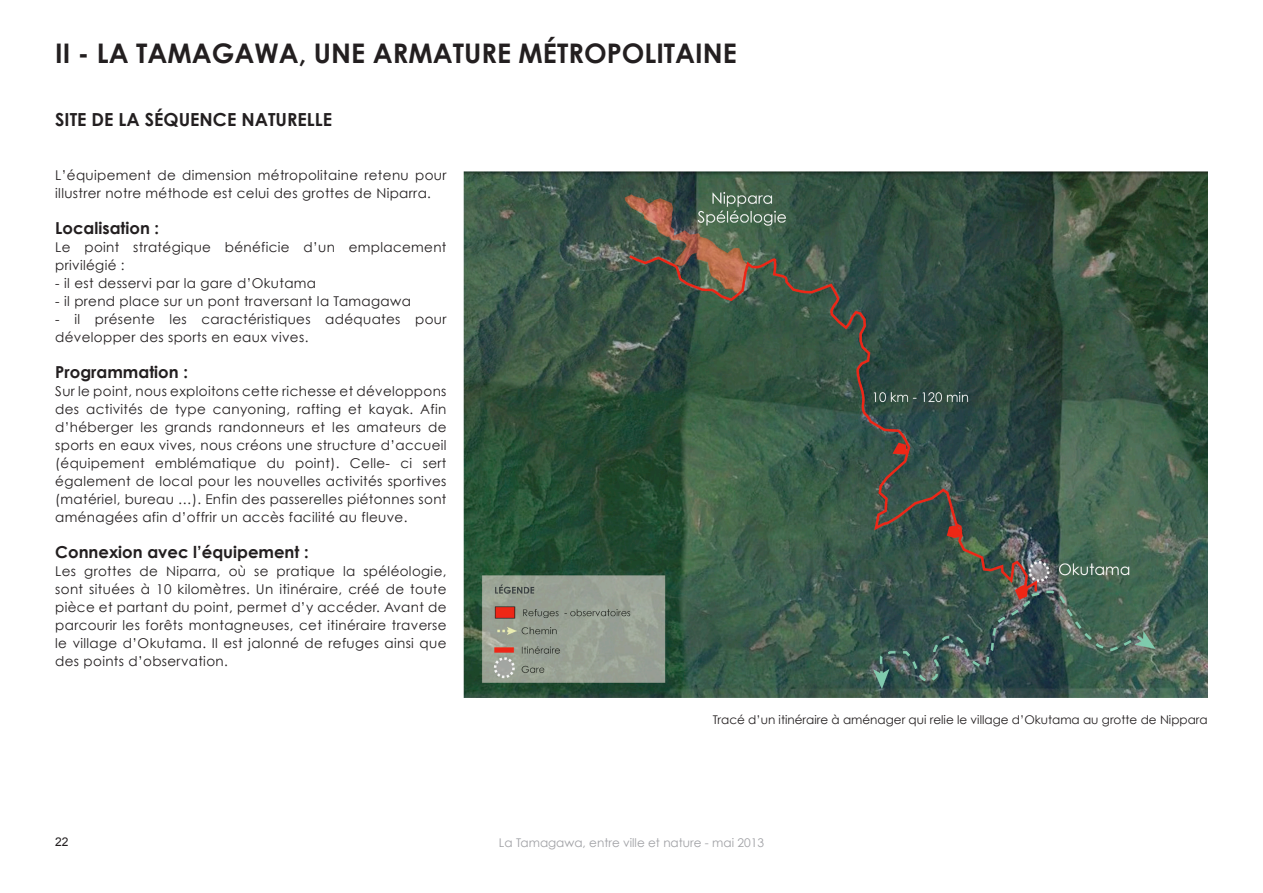
<style>
.page{position:relative;width:1263px;height:893px;background:#fff}
.page>*{position:absolute;margin:0;border:0;box-sizing:border-box;transform-origin:0 0}
.t1{font:700 27px "Century Gothic";color:#231f20}
.t2{font:700 18px "Century Gothic";color:#231f20}
.t3{font:700 16.5px "Century Gothic";color:#231f20}
.t4{font:13.5px/18px "Century Gothic";letter-spacing:.025em;color:#231f20}
.t5{font:12px "Century Gothic";color:#231f20}
.t6{font:12px "Century Gothic";color:#a0a1a5}
.t7{font:12px "Arial";color:#231f20}
</style>
<div class="page">
<img style="left:463px;top:171px;width:745px;height:526px">
<h1 class="t1" style="left:55px;top:36px;width:683px">II - LA TAMAGAWA, UNE ARMATURE MÉTROPOLITAINE</h1>
<h2 class="t2" style="left:55px;top:108px;width:278px">SITE DE LA SÉQUENCE NATURELLE</h2>
<p class="t4" style="left:55px;top:166px;width:393px">L’équipement de dimension métropolitaine retenu pour illustrer notre méthode est celui des grottes de Niparra.</p>
<p class="t3" style="left:55px;top:218px;width:105px">Localisation :</p>
<p class="t4" style="left:55px;top:238px;width:393px">Le point stratégique bénéficie d’un emplacement privilégié :</p>
<p class="t4" style="left:55px;top:274px;width:262px">- il est desservi par la gare d’Okutama</p>
<p class="t4" style="left:55px;top:292px;width:357px">- il prend place sur un pont traversant la Tamagawa</p>
<p class="t4" style="left:55px;top:310px;width:393px">- il présente les caractéristiques adéquates pour développer des sports en eaux vives.</p>
<p class="t3" style="left:55px;top:362px;width:134px">Programmation :</p>
<p class="t4" style="left:55px;top:382px;width:393px;text-align:justify">Sur le point, nous exploitons cette richesse et développons des activités de type canyoning, rafting et kayak. Afin d’héberger les grands randonneurs et les amateurs de sports en eaux vives, nous créons une structure d’accueil (équipement emblématique du point). Celle- ci sert également de local pour les nouvelles activités sportives (matériel, bureau …). Enfin des passerelles piétonnes sont aménagées afin d’offrir un accès facilité au fleuve.</p>
<p class="t3" style="left:55px;top:542px;width:255px">Connexion avec l’équipement :</p>
<p class="t4" style="left:55px;top:562px;width:393px;text-align:justify">Les grottes de Niparra, où se pratique la spéléologie, sont situées à 10 kilomètres. Un itinéraire, créé de toute pièce et partant du point, permet d’y accéder. Avant de parcourir les forêts montagneuses, cet itinéraire traverse le village d’Okutama. Il est jalonné de refuges ainsi que des points d’observation.</p>
<p class="t5" style="left:713px;top:712px;width:496px">Tracé d’un itinéraire à aménager qui relie le village d’Okutama au grotte de Nippara</p>
<p class="t7" style="left:55px;top:834px;width:15px">22</p>
<p class="t6" style="left:499px;top:835px;width:266px">La Tamagawa, entre ville et nature - mai 2013</p>
</div>
